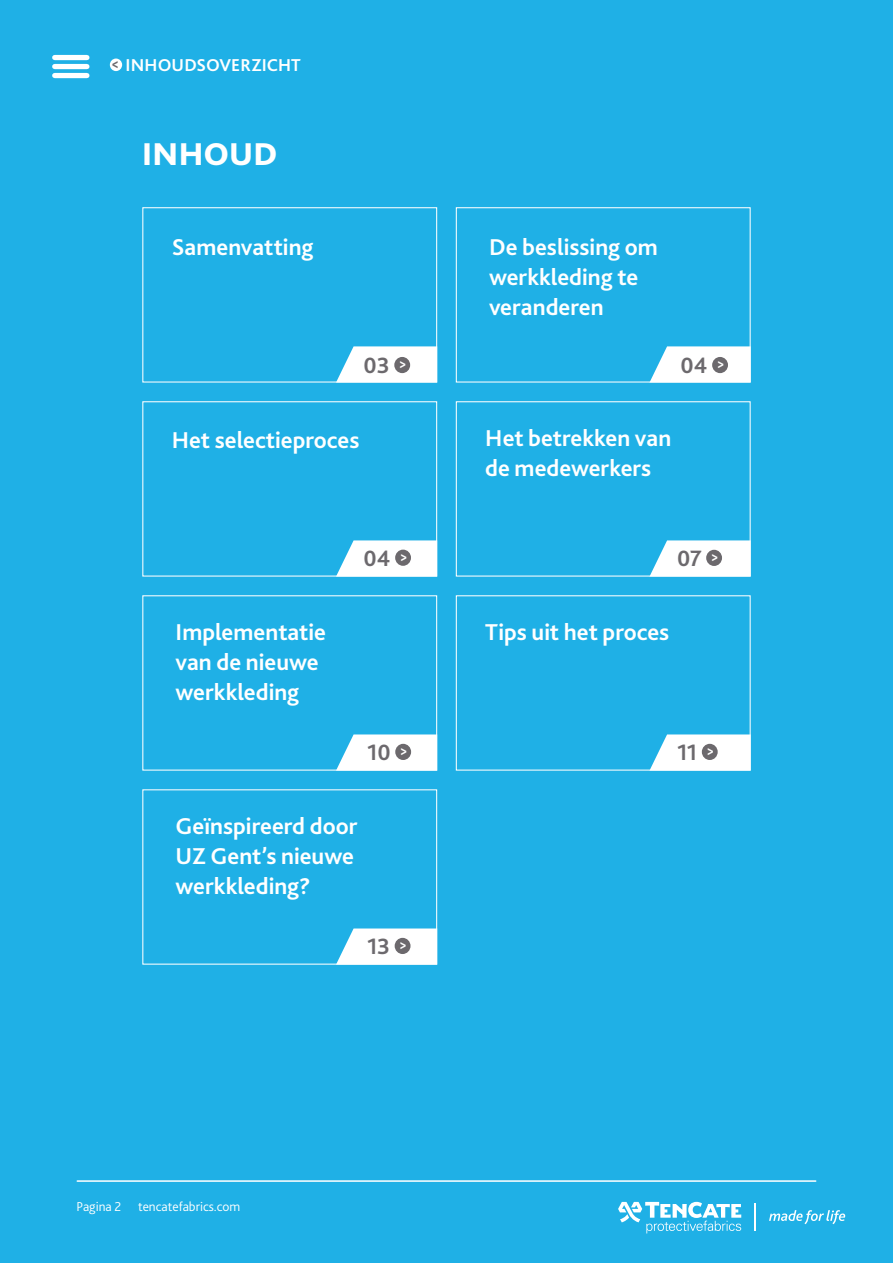
<style>
.page{position:relative;width:893px;height:1263px;background:#1fb0e6}
.page>*{position:absolute;margin:0;border:0;box-sizing:border-box;transform-origin:0 0}
.Body{font:800 33px "Bliss 2";letter-spacing:.01em;color:#fff}
.Body-2{font:700 24px/30px "Bliss 2";color:#fff}
.Body-3{font:700 23.25px "Bliss 2";color:#6c696d}
.Body-4{font:700 18px "Bliss 2";letter-spacing:.005em;color:#fff}
.Body_Bullets{font:300 13.5px "Bliss 2";color:#fff}
.Body-5{font:700 12.6px "Helvetica";color:#fff;scale:.71 1}
.Body-6{font:700 12.6px "Helvetica";color:#6c696d;scale:.71 1}
</style>
<div class="page">
<div style="left:142px;top:207px;width:295px;height:176px;background:#1fb0e6;border:1px solid #fff"></div>
<div style="left:456px;top:207px;width:295px;height:176px;background:#1fb0e6;border:1px solid #fff"></div>
<div style="left:142px;top:401px;width:295px;height:176px;background:#1fb0e6;border:1px solid #fff"></div>
<div style="left:456px;top:401px;width:295px;height:176px;background:#1fb0e6;border:1px solid #fff"></div>
<div style="left:110px;top:59px;width:12px;height:12px;background:#fff;border-radius:50%"></div>
<svg style="left:336px;top:346px;width:101px;height:37px;background:#e6f6fc"></svg>
<div style="left:394px;top:357px;width:16px;height:16px;background:#6c696d;border-radius:50%"></div>
<svg style="left:649px;top:346px;width:102px;height:37px;background:#e5f5fc"></svg>
<div style="left:712px;top:357px;width:16px;height:16px;background:#6c696d;border-radius:50%"></div>
<svg style="left:336px;top:540px;width:101px;height:37px;background:#e6f6fc"></svg>
<div style="left:395px;top:550px;width:16px;height:16px;background:#6c696d;border-radius:50%"></div>
<svg style="left:649px;top:540px;width:102px;height:37px;background:#e5f5fc"></svg>
<div style="left:706px;top:550px;width:16px;height:16px;background:#6c696d;border-radius:50%"></div>
<svg style="left:336px;top:734px;width:101px;height:37px;background:#e6f6fc"></svg>
<div style="left:395px;top:744px;width:16px;height:16px;background:#6c696d;border-radius:50%"></div>
<svg style="left:649px;top:734px;width:102px;height:37px;background:#e5f5fc"></svg>
<div style="left:702px;top:744px;width:16px;height:16px;background:#6c696d;border-radius:50%"></div>
<svg style="left:336px;top:928px;width:101px;height:37px;background:#e6f6fb"></svg>
<div style="left:395px;top:938px;width:15px;height:16px;background:#6c696d;border-radius:50%"></div>
<div style="left:55px;top:55px;width:32px;height:5px;background:#fff"></div>
<div style="left:55px;top:64px;width:32px;height:5px;background:#fff"></div>
<div style="left:55px;top:73px;width:32px;height:5px;background:#fff"></div>
<hr style="left:77px;top:1180px;width:739px;height:2px;background:#fff">
<svg style="left:769px;top:1210px;width:76px;height:14px"></svg>
<svg style="left:618px;top:1202px;width:123px;height:31px"></svg>
<svg style="left:755px;top:1203px;width:1px;height:28px"></svg>
<p class="Body-6" style="left:112px;top:56px;width:9px">&lt;</p>
<p class="Body-4" style="left:126px;top:54px;width:177px">INHOUDSOVERZICHT</p>
<p class="Body" style="left:142px;top:133px;width:137px">INHOUD</p>
<p class="Body-2" style="left:172px;top:232px;width:143px">Samenvatting</p>
<p class="Body-2" style="left:489px;top:232px;width:170px">De beslissing om werkkleding te veranderen</p>
<p class="Body-3" style="left:364px;top:351px;width:28px">03</p>
<p class="Body-5" style="left:400px;top:356px;width:9px">&gt;</p>
<p class="Body-3" style="left:681px;top:351px;width:29px">04</p>
<p class="Body-5" style="left:718px;top:356px;width:9px">&gt;</p>
<p class="Body-2" style="left:172px;top:425px;width:189px">Het selectieproces</p>
<p class="Body-2" style="left:485px;top:423px;width:187px">Het betrekken van de medewerkers</p>
<p class="Body-2" style="left:176px;top:617px;width:152px">Implementatie van de nieuwe werkkleding</p>
<p class="Body-3" style="left:364px;top:544px;width:29px">04</p>
<p class="Body-5" style="left:401px;top:549px;width:9px">&gt;</p>
<p class="Body-3" style="left:677px;top:544px;width:26px">07</p>
<p class="Body-5" style="left:712px;top:549px;width:9px">&gt;</p>
<p class="Body-3" style="left:367px;top:738px;width:25px">10</p>
<p class="Body-5" style="left:401px;top:743px;width:9px">&gt;</p>
<p class="Body-2" style="left:485px;top:617px;width:186px">Tips uit het proces</p>
<p class="Body-3" style="left:677px;top:738px;width:22px">11</p>
<p class="Body-5" style="left:708px;top:743px;width:9px">&gt;</p>
<p class="Body-2" style="left:176px;top:811px;width:183px">Geïnspireerd door<br>UZ Gent’s nieuwe werkkleding?</p>
<p class="Body-3" style="left:367px;top:932px;width:25px">13</p>
<p class="Body-5" style="left:401px;top:937px;width:9px">&gt;</p>
<p class="Body_Bullets" style="left:76px;top:1198px;width:46px">Pagina 2</p>
<p class="Body_Bullets" style="left:138px;top:1198px;width:104px">tencatefabrics.com</p>
</div>
